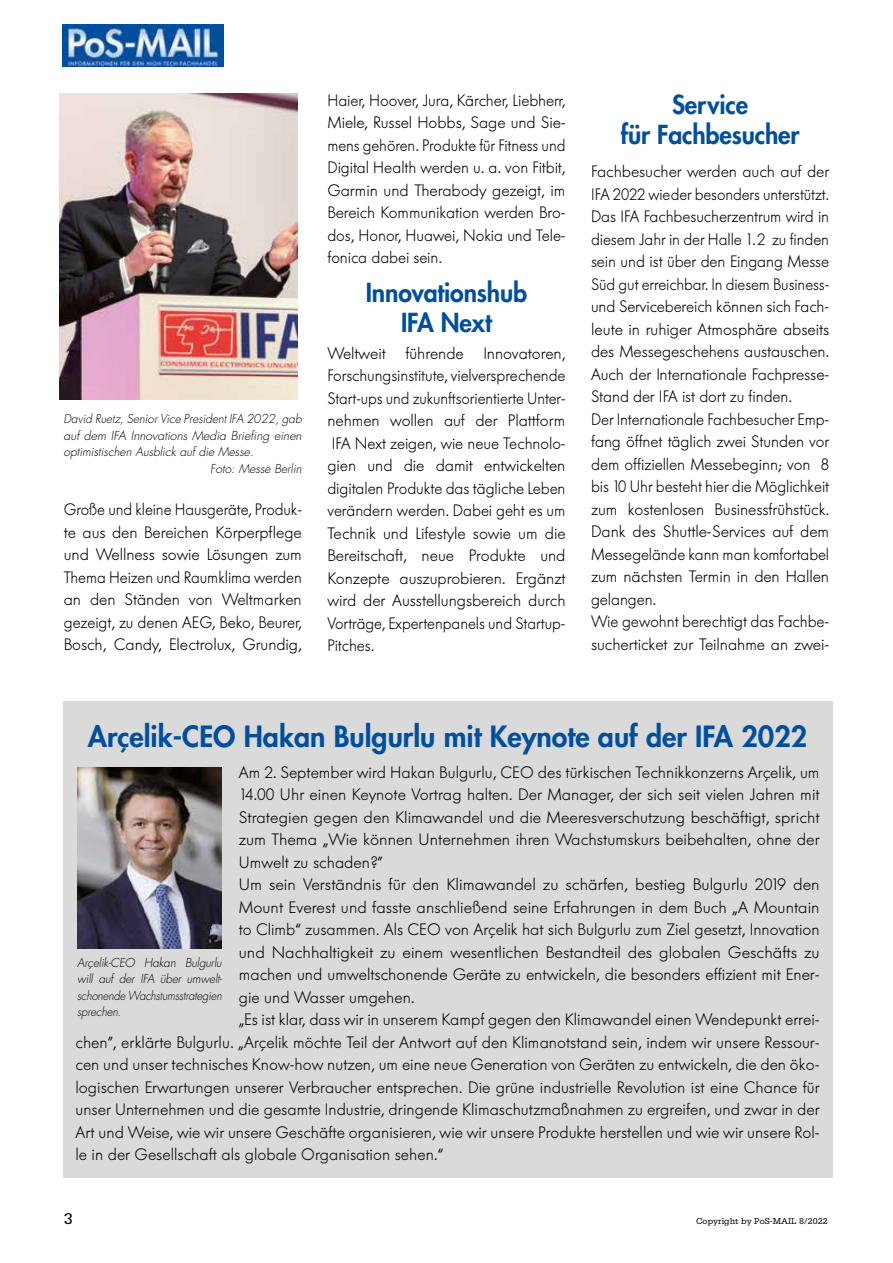
<style>
.page{position:relative;width:893px;height:1263px;background:#fff}
.page>*{position:absolute;margin:0;border:0;box-sizing:border-box;transform-origin:0 0}
.t1{font:800 28.5px "Futura";color:#004f9f}
.t2{font:800 25.5px/30px "Futura";letter-spacing:-.005em;color:#004f9f;text-align:center}
.t3{font:300 16.5px/22.5px "Futura BQ";color:#000;text-align:justify}
.t4{font:300 16.5px/22.5px "Futura BQ";color:#000;text-align:justify;scale:.95 1}
.t5{font:16.5px "Serifa";color:#000}
.t6{font:italic 300 12px/16.5px "Futura";color:#000;text-align:justify}
.t7{font:9px "Serifa";color:#000}
</style>
<div class="page">
<img style="left:63px;top:25px;width:160px;height:42px">
<div style="left:63px;top:702px;width:769px;height:476px;background:#dadada"></div>
<img style="left:77px;top:767px;width:145px;height:181px">
<img style="left:60px;top:94px;width:237px;height:306px">
<p class="t6" style="left:64px;top:411px;width:240px">David Ruetz, Senior Vice President IFA 2022, gab</p>
<p class="t6" style="left:64px;top:427px;width:240px">auf dem IFA Innovations Media Briefing einen</p>
<p class="t6" style="left:64px;top:444px;width:192px">optimistischen Ausblick auf die Messe.</p>
<p class="t6" style="left:210px;top:460px;width:93px">Foto: Messe Berlin</p>
<p class="t4" style="left:64px;top:499px;width:252px">Große und kleine Hausgeräte, Produk&shy;te aus den Bereichen Körperpflege und Wellness sowie Lösungen zum Thema Heizen und Raumklima werden an den Ständen von Weltmarken gezeigt, zu denen AEG, Beko, Beurer, Bosch, Candy, Electrolux, Grundig,</p>
<p class="t3" style="left:327px;top:89px;width:240px">Haier, Hoover, Jura, Kärcher, Liebherr, Miele, Russel Hobbs, Sage und Sie&shy;mens gehören. Produkte für Fitness und Digital Health werden u. a. von Fitbit, Garmin und Therabody gezeigt, im Bereich Kommunikation werden Bro&shy;dos, Honor, Huawei, Nokia und Tele&shy;fonica dabei sein.</p>
<h2 class="t2" style="left:366px;top:277px;width:163px">Innovationshub<br>IFA Next</h2>
<p class="t3" style="left:327px;top:342px;width:240px">Weltweit führende Innovatoren, Forschungsinstitute, vielversprechende Start-ups und zukunftsorientierte Unter&shy;nehmen wollen auf der Plattform IFA Next zeigen, wie neue Technolo&shy;gien und die damit entwickelten digitalen Produkte das tägliche Leben verändern werden. Dabei geht es um Technik und Lifestyle sowie um die Bereitschaft, neue Produkte und Konzepte auszuprobieren. Ergänzt wird der Ausstellungsbereich durch Vorträge, Expertenpanels und Startup-Pitches.</p>
<h2 class="t2" style="left:621px;top:89px;width:180px">Service<br>für Fachbesucher</h2>
<p class="t3" style="left:591px;top:160px;width:240px;text-align:left">Fachbesucher werden auch auf der IFA 2022 wieder besonders unterstützt.<br>Das IFA Fachbesucherzentrum wird in diesem Jahr in der Halle 1.2 zu finden sein und ist über den Eingang Messe Süd gut erreichbar. In diesem Business&shy;und Servicebereich können sich Fach&shy;leute in ruhiger Atmosphäre abseits des Messegeschehens austauschen.<br>Auch der Internationale Fachpresse-Stand der IFA ist dort zu finden.<br>Der Internationale Fachbesucher Emp&shy;fang öffnet täglich zwei Stunden vor dem offiziellen Messebeginn; von 8 bis 10 Uhr besteht hier die Möglichkeit zum kostenlosen Businessfrühstück.<br>Dank des Shuttle-Services auf dem Messegelände kann man komfortabel zum nächsten Termin in den Hallen gelangen.<br>Wie gewohnt berechtigt das Fachbe&shy;sucherticket zur Teilnahme an zwei-</p>
<h1 class="t1" style="left:88px;top:717px;width:721px">Arçelik-CEO Hakan Bulgurlu mit Keynote auf der IFA 2022</h1>
<p class="t3" style="left:239px;top:761px;width:582px">Am 2. September wird Hakan Bulgurlu, CEO des türkischen Technikkonzerns Arçelik, um</p>
<p class="t3" style="left:239px;top:783px;width:582px">14.00 Uhr einen Keynote Vortrag halten. Der Manager, der sich seit vielen Jahren mit</p>
<p class="t3" style="left:239px;top:806px;width:582px">Strategien gegen den Klimawandel und die Meeresverschutzung beschäftigt, spricht</p>
<p class="t3" style="left:239px;top:828px;width:582px">zum Thema „Wie können Unternehmen ihren Wachstumskurs beibehalten, ohne der</p>
<p class="t3" style="left:239px;top:851px;width:146px">Umwelt zu schaden?”</p>
<p class="t3" style="left:239px;top:873px;width:582px">Um sein Verständnis für den Klimawandel zu schärfen, bestieg Bulgurlu 2019 den</p>
<p class="t3" style="left:239px;top:896px;width:582px">Mount Everest und fasste anschließend seine Erfahrungen in dem Buch „A Mountain</p>
<p class="t3" style="left:239px;top:918px;width:582px">to Climb“ zusammen. Als CEO von Arçelik hat sich Bulgurlu zum Ziel gesetzt, Innovation</p>
<p class="t3" style="left:239px;top:941px;width:582px">und Nachhaltigkeit zu einem wesentlichen Bestandteil des globalen Geschäfts zu</p>
<p class="t3" style="left:239px;top:963px;width:582px">machen und umweltschonende Geräte zu entwickeln, die besonders effizient mit Ener-</p>
<p class="t3" style="left:239px;top:986px;width:177px">gie und Wasser umgehen.</p>
<p class="t3" style="left:239px;top:1009px;width:582px">„Es ist klar, dass wir in unserem Kampf gegen den Klimawandel einen Wendepunkt errei-</p>
<p class="t3" style="left:75px;top:1031px;width:745px">chen”, erklärte Bulgurlu. „Arçelik möchte Teil der Antwort auf den Klimanotstand sein, indem wir unsere Ressour-</p>
<p class="t3" style="left:75px;top:1054px;width:745px">cen und unser technisches Know-how nutzen, um eine neue Generation von Geräten zu entwickeln, die den öko-</p>
<p class="t3" style="left:75px;top:1076px;width:746px">logischen Erwartungen unserer Verbraucher entsprechen. Die grüne industrielle Revolution ist eine Chance für</p>
<p class="t3" style="left:75px;top:1098px;width:746px">unser Unternehmen und die gesamte Industrie, dringende Klimaschutzmaßnahmen zu ergreifen, und zwar in der</p>
<p class="t3" style="left:75px;top:1121px;width:746px">Art und Weise, wie wir unsere Geschäfte organisieren, wie wir unsere Produkte herstellen und wie wir unsere Rol-</p>
<p class="t3" style="left:75px;top:1144px;width:369px">le in der Gesellschaft als globale Organisation sehen.“</p>
<p class="t6" style="left:77px;top:954px;width:146px">Arçelik-CEO Hakan Bulgurlu will auf der IFA über umwelt&shy;schonende Wachstumsstrategien sprechen.</p>
<p class="t5" style="left:64px;top:1210px;width:11px">3</p>
<p class="t7" style="left:696px;top:1216px;width:133px">Copyright by PoS-MAIL 8/2022</p>
</div>
